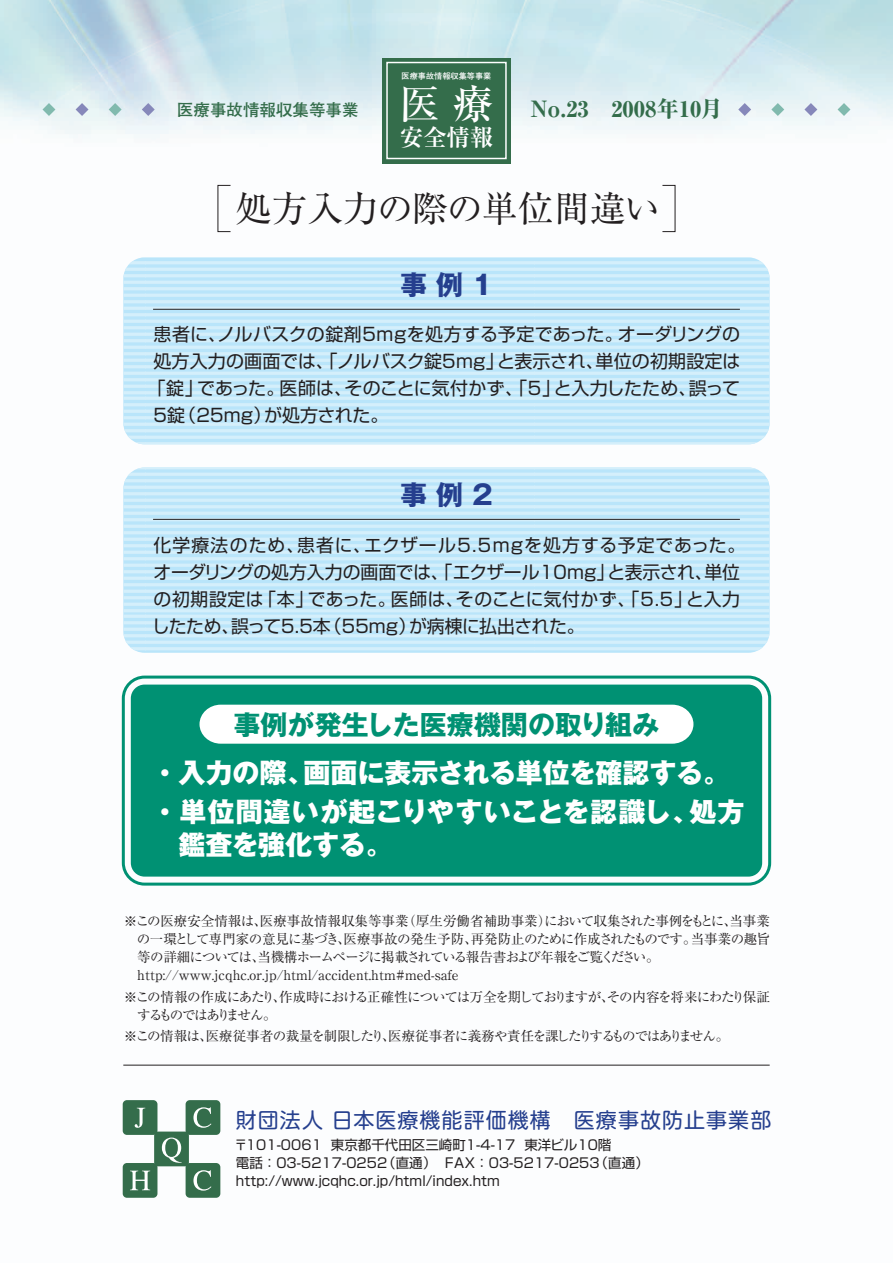
<style>
.page{position:relative;width:893px;height:1263px;background:#fff}
.page>*{position:absolute;margin:0;border:0;box-sizing:border-box;transform-origin:0 0}
.t1{font:500 40.35px "Ryumin";color:#fff}
.t2{font:36px "Ryumin";color:#231f20}
.t3{font:27px/39px "Gothic MB101 hea";color:#fff}
.t4{font:700 27px "Gothic MB101";color:#009173}
.t5{font:700 27px "Gothic MB101";letter-spacing:.335em;color:#253f8e}
.t6{font:700 23.4px "Ryumin";color:#fff}
.t7{font:800 22.5px "Ryumin";color:#346d4b}
.t8{font:21px "Shin M Go";letter-spacing:.05em;color:#253f8e}
.t9{font:18px/27px "Shin Go";color:#231f20}
.t10{font:700 16.5px "Futo Go B101";color:#346d4b}
.t11{font:13.5px/18px "Ryumin";letter-spacing:-.01em;color:#231f20}
.t12{font:13.5px/18px "Shin Go";color:#231f20}
.t13{font:13.5px/18px "Ryumin";letter-spacing:-.085em;color:#231f20}
.t14{font:13.5px "Ryumin";letter-spacing:-.07em;color:#231f20}
.t15{font:700 8.1px "Futo Go B101";color:#fff}
</style>
<div class="page">
<img style="left:0;top:0;width:893px;height:1198px">
<div style="left:131px;top:684px;width:631px;height:192px;background:#009173;border:3px solid #009173;border-radius:12px"></div>
<div style="left:200px;top:705px;width:493px;height:39px;background:#fff"></div>
<div style="left:123px;top:257px;width:647px;height:187px;background:linear-gradient(to right,#c6eafa,#c6eafa);border-radius:21px"></div>
<div style="left:122px;top:675px;width:649px;height:210px;border:3px solid #009173;border-radius:21px"></div>
<hr style="left:153px;top:309px;width:587px;height:1px;background:#231f20">
<div style="left:123px;top:467px;width:647px;height:186px;background:linear-gradient(to right,#c7eafa,#c7eafa);border-radius:21px"></div>
<hr style="left:153px;top:519px;width:587px;height:1px;background:#231f20">
<svg style="left:109px;top:103px;width:13px;height:13px"></svg>
<svg style="left:43px;top:103px;width:12px;height:13px"></svg>
<svg style="left:142px;top:103px;width:13px;height:13px"></svg>
<svg style="left:76px;top:103px;width:13px;height:13px"></svg>
<svg style="left:771px;top:103px;width:13px;height:13px"></svg>
<svg style="left:804px;top:103px;width:13px;height:13px"></svg>
<svg style="left:738px;top:103px;width:13px;height:13px"></svg>
<svg style="left:837px;top:103px;width:13px;height:13px"></svg>
<div style="left:382px;top:58px;width:129px;height:105px;background:#346d4b"></div>
<div style="left:386px;top:62px;width:121px;height:97px;border:1px solid #fff"></div>
<div style="left:154px;top:1131px;width:35px;height:35px;background:#346d4b;border-radius:4px"></div>
<svg style="left:162px;top:1137px;width:20px;height:26px"></svg>
<div style="left:186px;top:1163px;width:34px;height:35px;background:#346d4b;border-radius:4px"></div>
<svg style="left:193px;top:1170px;width:18px;height:20px"></svg>
<div style="left:123px;top:1100px;width:34px;height:35px;background:#346d4b;border-radius:4px"></div>
<svg style="left:135px;top:1108px;width:10px;height:20px"></svg>
<div style="left:186px;top:1100px;width:34px;height:35px;background:#346d4b;border-radius:4px"></div>
<svg style="left:193px;top:1107px;width:18px;height:21px"></svg>
<div style="left:123px;top:1163px;width:34px;height:35px;background:#346d4b;border-radius:4px"></div>
<svg style="left:130px;top:1171px;width:20px;height:19px"></svg>
<hr style="left:123px;top:1065px;width:647px;height:1px;background:#231f20">
<p class="t10" style="left:177px;top:100px;width:183px">医療事故情報収集等事業</p>
<p class="t15" style="left:402px;top:71px;width:91px">医療事故情報収集等事業</p>
<h1 class="t1" style="left:399px;top:80px;width:96px">医療</h1>
<p class="t6" style="left:400px;top:123px;width:95px">安全情報</p>
<p class="t7" style="left:531px;top:94px;width:194px">No.23 2008年10月</p>
<h2 class="t2" style="left:235px;top:187px;width:426px">処方入力の際の単位間違い</h2>
<h3 class="t5" style="left:400px;top:266px;width:94px">事例1</h3>
<p class="t9" style="left:154px;top:320px;width:588px">患者に、ノルバスクの錠剤5mgを処方する予定であった。オーダリングの</p>
<p class="t9" style="left:154px;top:347px;width:588px">処方入力の画面では、「ノルバスク錠5mg」と表示され、単位の初期設定は</p>
<p class="t9" style="left:147px;top:374px;width:594px">「錠」であった。医師は、そのことに気付かず、「5」と入力したため、誤って</p>
<p class="t9" style="left:154px;top:401px;width:236px">5錠（25mg）が処方された。</p>
<h3 class="t5" style="left:400px;top:476px;width:94px">事例2</h3>
<p class="t9" style="left:152px;top:530px;width:595px">化学療法のため、患者に、エクザール5.5mgを処方する予定であった。オーダリングの処方入力の画面では、「エクザール10mg」と表示され、単位の初期設定は「本」であった。医師は、そのことに気付かず、「5.5」と入力したため、誤って5.5本（55mg）が病棟に払出された。</p>
<h3 class="t4" style="left:233px;top:705px;width:427px">事例が発生した医療機関の取り組み</h3>
<h3 class="t3" style="left:151px;top:750px;width:595px">・入力の際、画面に表示される単位を確認する。・単位間違いが起こりやすいことを認識し、処方</h3>
<h3 class="t3" style="left:179px;top:822px;width:216px">鑑査を強化する。</h3>
<p class="t11" style="left:137px;top:911px;width:635px;text-indent:-13px">※この医療安全情報は、医療事故情報収集等事業（厚生労働省補助事業）において収集された事例をもとに、当事業の一環として専門家の意見に基づき、医療事故の発生予防、再発防止のために作成されたものです。当事業の趣旨等の詳細については、当機構ホームページに掲載されている報告書および年報をご覧ください。http://www.jcqhc.or.jp/html/accident.htm#med-safe</p>
<p class="t13" style="left:137px;top:988px;width:634px;text-indent:-13px">※この情報の作成にあたり、作成時における正確性については万全を期しておりますが、その内容を将来にわたり保証するものではありません。</p>
<p class="t14" style="left:124px;top:1028px;width:607px">※この情報は、医療従事者の裁量を制限したり、医療従事者に義務や責任を課したりするものではありません。</p>
<p class="t8" style="left:236px;top:1105px;width:537px">財団法人日本医療機能評価機構 医療事故防止事業部</p>
<p class="t12" style="left:234px;top:1135px;width:416px">〒101-0061 東京都千代田区三崎町1-4-17 東洋ビル10階<br>電話：03-5217-0252（直通）ＦＡＸ：03-5217-0253（直通）http://www.jcqhc.or.jp/html/index.htm</p>
</div>
